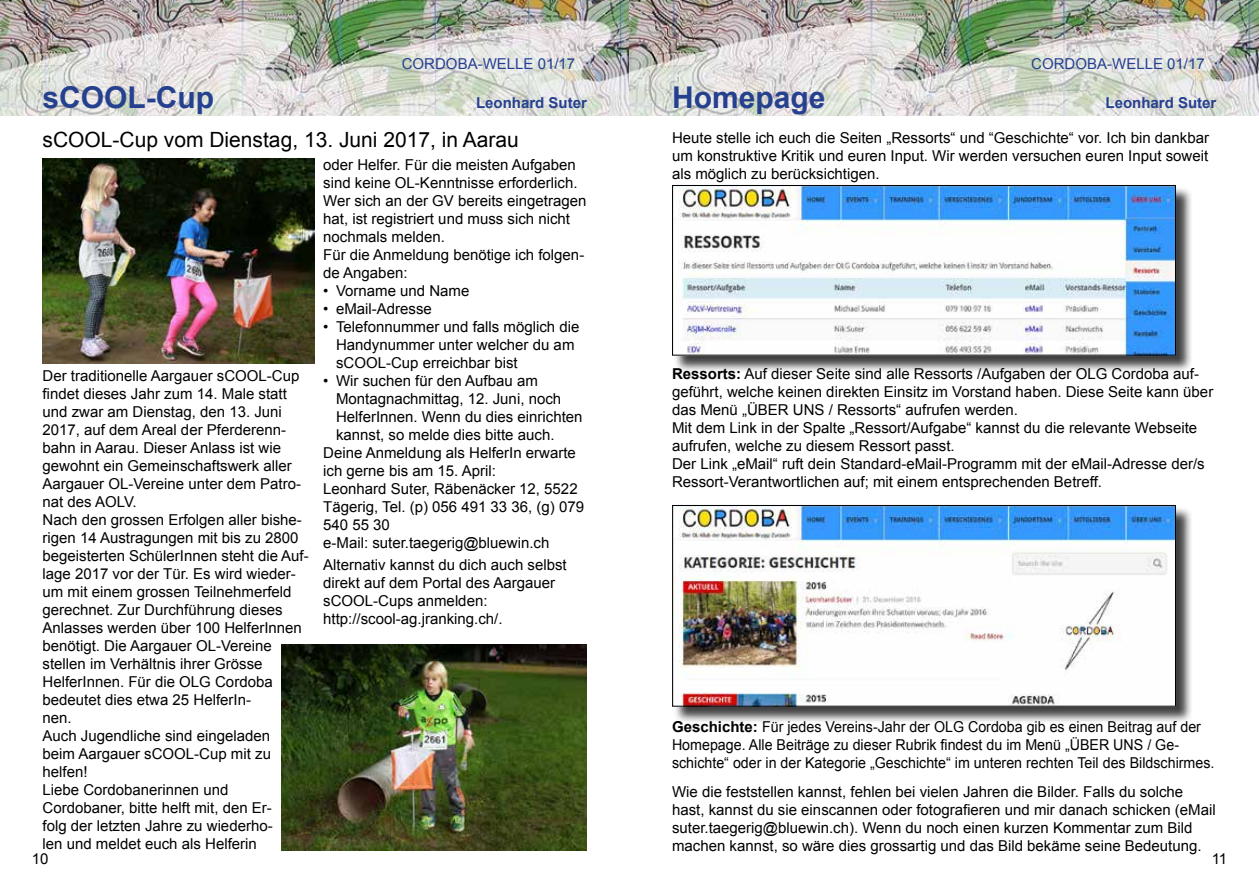
<style>
.page{position:relative;width:1259px;height:893px;background:#fff}
.page>*{position:absolute;margin:0;border:0;box-sizing:border-box;transform-origin:0 0}
.t1{font:700 30px "Arial";color:#25408f}
.t2{font:21px "Arial";color:#000}
.t3{font:15px/18px "Arial";color:#000}
.t4{font:15px/18px "Arial";color:#000;scale:.95 1}
.t5{font:15px "Arial";color:#25408f}
.t6{font:700 15px "Arial";color:#25408f}
.s1{font-weight:700}
</style>
<div class="page">
<img style="left:0;top:0;width:1259px;height:116px">
<div style="left:673px;top:186px;width:520px;height:187px;background:#000;opacity:.75"></div>
<img style="left:674px;top:187px;width:500px;height:167px">
<div style="left:672px;top:185px;width:504px;height:171px;border:1px solid #000"></div>
<img style="left:43px;top:159px;width:271px;height:205px">
<img style="left:281px;top:644px;width:306px;height:206px">
<div style="left:673px;top:506px;width:520px;height:218px;background:#000;opacity:.75"></div>
<img style="left:674px;top:507px;width:500px;height:198px">
<div style="left:672px;top:505px;width:504px;height:202px;border:1px solid #000"></div>
<p class="t5" style="left:402px;top:54px;width:175px">CORDOBA-WELLE 01/17</p>
<p class="t5" style="left:1031px;top:54px;width:175px">CORDOBA-WELLE 01/17</p>
<h1 class="t1" style="left:43px;top:77px;width:173px">sCOOL-Cup</h1>
<p class="t6" style="left:476px;top:92px;width:112px">Leonhard Suter</p>
<h1 class="t1" style="left:672px;top:78px;width:155px">Homepage</h1>
<p class="t6" style="left:1105px;top:93px;width:112px">Leonhard Suter</p>
<h2 class="t2" style="left:43px;top:126px;width:478px">sCOOL-Cup vom Dienstag, 13. Juni 2017, in Aarau</h2>
<p class="t3" style="left:672px;top:129px;width:538px;text-align:justify">Heute stelle ich euch die Seiten „Ressorts“ und “Geschichte“ vor. Ich bin dankbar um konstruktive Kritik und euren Input. Wir werden versuchen euren Input soweit als möglich zu berücksichtigen.</p>
<p class="t3" style="left:323px;top:155px;width:265px">oder Helfer. Für die meisten Aufgaben sind keine OL-Kenntnisse erforderlich.<br>Wer sich an der GV bereits eingetragen hat, ist registriert und muss sich nicht nochmals melden.<br>Für die Anmeldung benötige ich folgen&shy;de Angaben:</p>
<p class="t3" style="left:323px;top:281px;width:148px">• Vorname und Name</p>
<p class="t3" style="left:323px;top:299px;width:110px">• eMail-Adresse</p>
<p class="t3" style="left:336px;top:317px;width:245px;text-indent:-13px">• Telefonnummer und falls möglich die<br>Handynummer unter welcher du am sCOOL-Cup erreichbar bist</p>
<p class="t3" style="left:323px;top:371px;width:216px">• Wir suchen für den Aufbau am</p>
<p class="t3" style="left:336px;top:389px;width:227px">Montagnachmittag, 12. Juni, noch</p>
<p class="t3" style="left:336px;top:407px;width:248px">HelferInnen. Wenn du dies einrichten</p>
<p class="t3" style="left:336px;top:425px;width:220px">kannst, so melde dies bitte auch.</p>
<p class="t3" style="left:323px;top:443px;width:254px">Deine Anmeldung als HelferIn erwarte</p>
<p class="t3" style="left:323px;top:461px;width:174px">ich gerne bis am 15. April:</p>
<p class="t3" style="left:323px;top:479px;width:256px">Leonhard Suter, Räbenäcker 12, 5522</p>
<p class="t3" style="left:323px;top:497px;width:262px">Tägerig, Tel. (p) 056 491 33 36, (g) 079</p>
<p class="t3" style="left:323px;top:515px;width:68px">540 55 30</p>
<p class="t3" style="left:323px;top:533px;width:228px">e-Mail: suter.taegerig@bluewin.ch</p>
<p class="t3" style="left:323px;top:556px;width:245px">Alternativ kannst du dich auch selbst direkt auf dem Portal des Aargauer sCOOL-Cups anmelden: http://scool-ag.jranking.ch/.</p>
<p class="t3" style="left:672px;top:365px;width:543px"><span class="s1">Ressorts:</span> Auf dieser Seite sind alle Ressorts /Aufgaben der OLG Cordoba auf&shy;geführt, welche keinen direkten Einsitz im Vorstand haben. Diese Seite kann über das Menü „ÜBER UNS / Ressorts“ aufrufen werden.<br>Mit dem Link in der Spalte „Ressort/Aufgabe“ kannst du die relevante Webseite aufrufen, welche zu diesem Ressort passt.<br>Der Link „eMail“ ruft dein Standard-eMail-Programm mit der eMail-Adresse der/s Ressort-Verantwortlichen auf; mit einem entsprechenden Betreff.</p>
<p class="t3" style="left:43px;top:367px;width:268px">Der traditionelle Aargauer sCOOL-Cup findet dieses Jahr zum 14. Male statt und zwar am Dienstag, den 13. Juni<br>2017, auf dem Areal der Pferderenn&shy;bahn in Aarau. Dieser Anlass ist wie gewohnt ein Gemeinschaftswerk aller<br>Aargauer OL-Vereine unter dem Patro&shy;nat des AOLV.<br>Nach den grossen Erfolgen aller bishe&shy;rigen 14 Austragungen mit bis zu 2800 begeisterten SchülerInnen steht die Auf&shy;lage 2017 vor der Tür. Es wird wieder&shy;um mit einem grossen Teilnehmerfeld gerechnet. Zur Durchführung dieses<br>Anlasses werden über 100 HelferInnen benötigt. Die Aargauer OL-Vereine stellen im Verhältnis ihrer Grösse<br>HelferInnen. Für die OLG Cordoba bedeutet dies etwa 25 HelferIn-<br>nen.<br>Auch Jugendliche sind eingeladen<br>beim Aargauer sCOOL-Cup mit zu helfen!<br>Liebe Cordobanerinnen und<br>Cordobaner, bitte helft mit, den Er-<br>folg der letzten Jahre zu wiederho-<br>len und meldet euch als Helferin</p>
<p class="t4" style="left:672px;top:718px;width:572px"><span class="s1">Geschichte:</span> Für jedes Vereins-Jahr der OLG Cordoba gib es einen Beitrag auf der<br>Homepage. Alle Beiträge zu dieser Rubrik findest du im Menü „ÜBER UNS / Ge&shy;schichte“ oder in der Kategorie „Geschichte“ im unteren rechten Teil des Bildschirmes.</p>
<p class="t3" style="left:672px;top:782px;width:545px">Wie die feststellen kannst, fehlen bei vielen Jahren die Bilder. Falls du solche hast, kannst du sie einscannen oder fotografieren und mir danach schicken (eMail suter.taegerig@bluewin.ch). Wenn du noch einen kurzen Kommentar zum Bild machen kannst, so wäre dies grossartig und das Bild bekäme seine Bedeutung.</p>
<p class="t3" style="left:32px;top:849px;width:18px">10</p>
<p class="t3" style="left:1211px;top:849px;width:17px">11</p>
</div>
